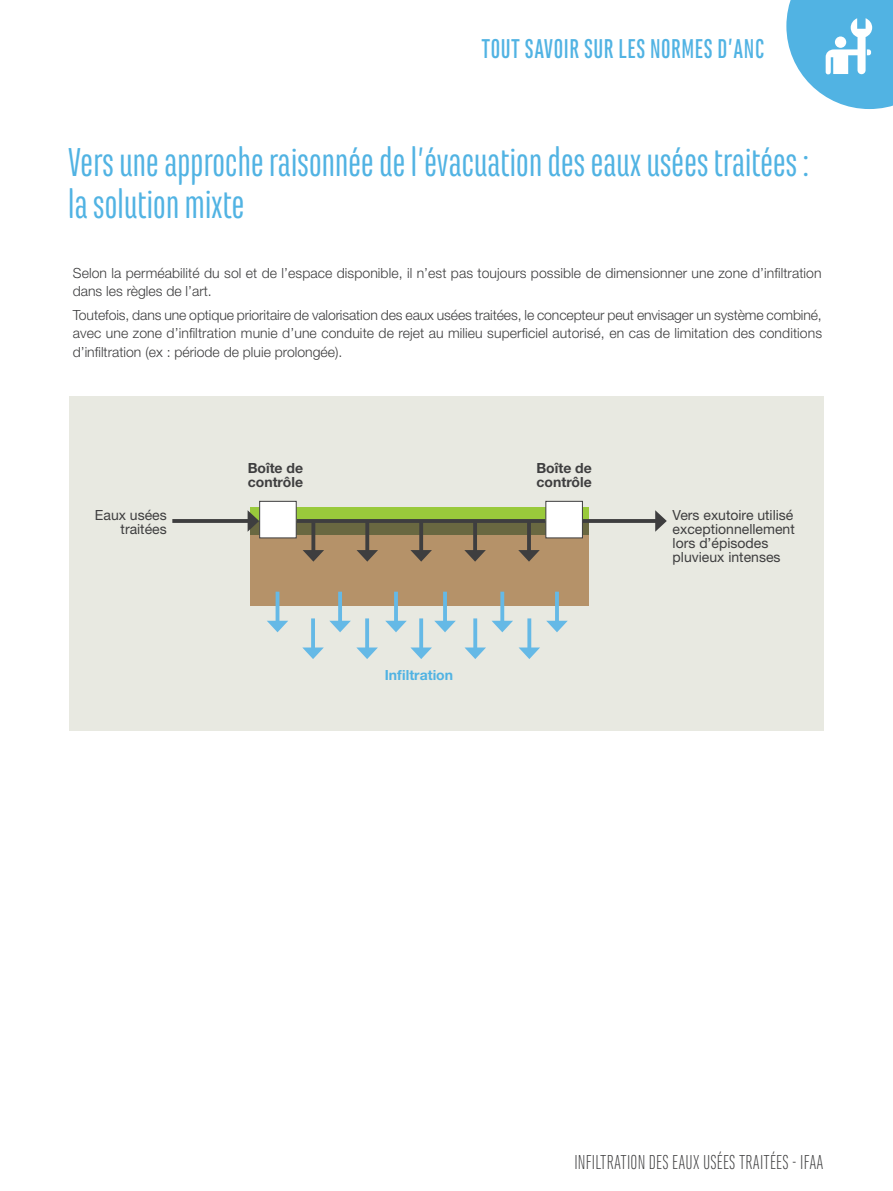
<style>
.page{position:relative;width:893px;height:1191px;background:#fff}
.page>*{position:absolute;margin:0;border:0;box-sizing:border-box;transform-origin:0 0}
.t1{font:42px/42px "Marianina Cn FY";letter-spacing:-.01em;color:#51b3e3}
.t2{font:500 28.35px "Marianina Cn FY";letter-spacing:.02em;color:#51b3e3}
.t3{font:300 21px "Marianina Cn FY";letter-spacing:.01em;color:#3e3e3f}
.t4{font:300 14px/18.4px "Helvetica Neue LT Pro";letter-spacing:.005em;color:#3e3e3f}
.t5{font:14px/14px "Helvetica Neue LT Pro";color:#3e3e3f;text-align:right}
.t6{font:700 14px/14px "Helvetica Neue LT Pro";color:#3e3e3f}
.t7{font:700 14px "Helvetica Neue LT Pro";color:#51b3e3}
</style>
<div class="page">
<svg style="left:786px;top:0;width:107px;height:109px"></svg>
<div style="left:69px;top:396px;width:754px;height:334px;background:#e8e9e1"></div>
<div style="left:250px;top:521px;width:339px;height:17px;background:#696841"></div>
<div style="left:250px;top:508px;width:339px;height:13px;background:#99ca3b"></div>
<div style="left:250px;top:535px;width:339px;height:71px;background:#b59269"></div>
<hr style="left:172px;top:519px;width:79px;height:4px;background:#474747">
<svg style="left:248px;top:510px;width:11px;height:22px"></svg>
<svg style="left:311px;top:523px;width:4px;height:27px"></svg>
<svg style="left:303px;top:550px;width:21px;height:11px"></svg>
<svg style="left:365px;top:523px;width:4px;height:27px"></svg>
<svg style="left:356px;top:550px;width:22px;height:11px"></svg>
<hr style="left:419px;top:521px;width:4px;height:32px;background:#3e3e3f">
<svg style="left:410px;top:550px;width:22px;height:11px"></svg>
<hr style="left:473px;top:521px;width:4px;height:32px;background:#3e3e3f">
<svg style="left:464px;top:550px;width:22px;height:11px"></svg>
<hr style="left:527px;top:521px;width:4px;height:32px;background:#3e3e3f">
<svg style="left:518px;top:550px;width:22px;height:11px"></svg>
<svg style="left:311px;top:618px;width:4px;height:29px"></svg>
<svg style="left:302px;top:647px;width:22px;height:12px"></svg>
<hr style="left:276px;top:591px;width:3px;height:33px;background:#65b9e6">
<svg style="left:267px;top:621px;width:21px;height:11px"></svg>
<svg style="left:338px;top:591px;width:4px;height:30px"></svg>
<svg style="left:329px;top:621px;width:22px;height:11px"></svg>
<hr style="left:394px;top:591px;width:4px;height:33px;background:#65b9e6">
<svg style="left:385px;top:621px;width:22px;height:11px"></svg>
<svg style="left:443px;top:591px;width:4px;height:30px"></svg>
<svg style="left:434px;top:621px;width:22px;height:11px"></svg>
<svg style="left:500px;top:591px;width:4px;height:30px"></svg>
<svg style="left:492px;top:621px;width:21px;height:11px"></svg>
<hr style="left:555px;top:591px;width:4px;height:33px;background:#65b9e6">
<svg style="left:546px;top:621px;width:22px;height:11px"></svg>
<svg style="left:365px;top:618px;width:4px;height:29px"></svg>
<svg style="left:356px;top:647px;width:22px;height:12px"></svg>
<svg style="left:419px;top:618px;width:4px;height:29px"></svg>
<svg style="left:410px;top:647px;width:22px;height:12px"></svg>
<svg style="left:473px;top:618px;width:4px;height:29px"></svg>
<svg style="left:464px;top:647px;width:22px;height:12px"></svg>
<svg style="left:527px;top:618px;width:4px;height:29px"></svg>
<svg style="left:519px;top:647px;width:21px;height:12px"></svg>
<hr style="left:297px;top:519px;width:248px;height:4px;background:#3e3e3f">
<svg style="left:583px;top:519px;width:72px;height:4px"></svg>
<svg style="left:655px;top:510px;width:12px;height:22px"></svg>
<div style="left:259px;top:501px;width:38px;height:37px;background:#fff;border:1px solid #3e3e3f"></div>
<div style="left:545px;top:501px;width:38px;height:37px;background:#fff;border:1px solid #3e3e3f"></div>
<h2 class="t2" style="left:482px;top:33px;width:284px">TOUT SAVOIR SUR LES NORMES D’ANC</h2>
<h1 class="t1" style="left:68px;top:141px;width:743px">Vers une approche raisonnée de l’évacuation des eaux usées traitées : la solution mixte</h1>
<p class="t4" style="left:73px;top:264px;width:750px">Selon la perméabilité du sol et de l’espace disponible, il n’est pas toujours possible de dimensionner une zone d’infiltration dans les règles de l’art.</p>
<p class="t4" style="left:73px;top:305px;width:751px;text-align:justify">Toutefois, dans une optique prioritaire de valorisation des eaux usées traitées, le concepteur peut envisager un système combiné, avec une zone d’infiltration munie d’une conduite de rejet au milieu superficiel autorisé, en cas de limitation des conditions d’infiltration (ex : période de pluie prolongée).</p>
<p class="t6" style="left:248px;top:461px;width:57px">Boîte de contrôle</p>
<p class="t6" style="left:536px;top:461px;width:57px">Boîte de contrôle</p>
<p class="t5" style="left:95px;top:507px;width:73px">Eaux usées traitées</p>
<p class="t5" style="left:673px;top:507px;width:124px;text-align:left">Vers exutoire utilisé exceptionnellement lors d’épisodes pluvieux intenses</p>
<p class="t7" style="left:385px;top:666px;width:70px">Infiltration</p>
<h3 class="t3" style="left:574px;top:1150px;width:251px">INFILTRATION DES EAUX USÉES TRAITÉES - IFAA</h3>
</div>
